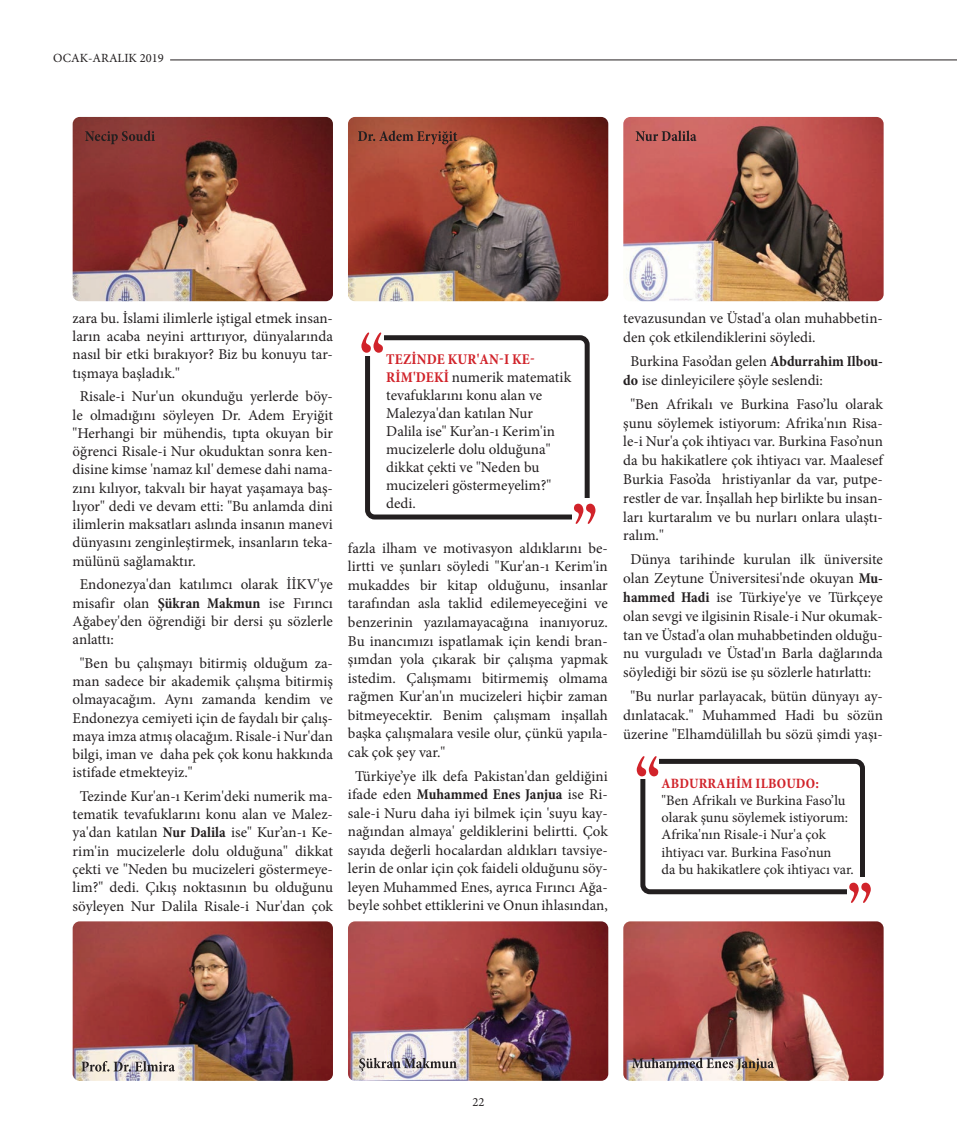
<style>
.page{position:relative;width:957px;height:1134px;background:#fff}
.page>*{position:absolute;margin:0;border:0;box-sizing:border-box;transform-origin:0 0}
.Ana_yazı{font:15px/18.2px "Minion Pro";color:#231f20;text-align:justify}
.Ana_yazı-2{font:14.38px/17.2px "Minion Pro";color:#231f20}
.t1{font:12.5px "Minion Pro";color:#231f20}
.s1{font-weight:700;font-stretch:condensed}
.s2{font-weight:700;font-stretch:condensed;color:#d1232a}
</style>
<div class="page">
<hr style="left:170px;top:60px;width:787px;height:1px;background:#231f20">
<img style="left:73px;top:117px;width:260px;height:184px">
<img style="left:73px;top:921px;width:260px;height:160px">
<img style="left:348px;top:921px;width:260px;height:160px">
<img style="left:623px;top:921px;width:260px;height:160px">
<img style="left:348px;top:117px;width:260px;height:184px">
<img style="left:623px;top:117px;width:260px;height:184px">
<svg style="left:632px;top:1058px;width:142px;height:13px;background:#a79a97"></svg>
<svg style="left:359px;top:1058px;width:98px;height:13px"></svg>
<svg style="left:81px;top:1061px;width:94px;height:10px"></svg>
<svg style="left:635px;top:131px;width:61px;height:10px"></svg>
<svg style="left:358px;top:131px;width:99px;height:13px"></svg>
<svg style="left:85px;top:131px;width:70px;height:13px"></svg>
<div style="left:640px;top:759px;width:225px;height:135px;border:5px solid #231f20;border-radius:7px"></div>
<div style="left:633px;top:750px;width:26px;height:29px;background:#fff"></div>
<svg style="left:637px;top:756px;width:21px;height:20px"></svg>
<div style="left:848px;top:877px;width:26px;height:29px;background:#fff"></div>
<svg style="left:849px;top:883px;width:22px;height:20px"></svg>
<div style="left:365px;top:335px;width:224px;height:184px;border:5px solid #231f20;border-radius:7px"></div>
<div style="left:357px;top:326px;width:27px;height:29px;background:#fff"></div>
<svg style="left:361px;top:332px;width:22px;height:21px"></svg>
<div style="left:572px;top:498px;width:27px;height:29px;background:#fff"></div>
<svg style="left:574px;top:504px;width:21px;height:20px"></svg>
<p class="t1" style="left:53px;top:50px;width:112px">OCAK-ARALIK 2019</p>
<p class="Ana_yazı" style="left:73px;top:309px;width:262px">zara bu. İslami ilimlerle iştigal etmek insan&shy;ların acaba neyini arttırıyor, dünyalarında nasıl bir etki bırakıyor? Biz bu konuyu tar&shy;tışmaya başladık."</p>
<p class="Ana_yazı" style="left:73px;top:387px;width:262px;text-indent:7px">Risale-i Nur'un okunduğu yerlerde böy&shy;le olmadığını söyleyen Dr. Adem Eryiğit "Herhangi bir mühendis, tıpta okuyan bir öğrenci Risale-i Nur okuduktan sonra ken&shy;disine kimse 'namaz kıl' demese dahi nama&shy;zını kılıyor, takvalı bir hayat yaşamaya baş&shy;lıyor" dedi ve devam etti: "Bu anlamda dini ilimlerin maksatları aslında insanın manevi dünyasını zenginleştirmek, insanların teka&shy;mülünü sağlamaktır.</p>
<p class="Ana_yazı" style="left:73px;top:575px;width:262px;text-indent:7px">Endonezya'dan katılımcı olarak İİKV'ye misafir olan <span class="s1">Şükran Makmun</span> ise Fırıncı Ağabey'den öğrendiği bir dersi şu sözlerle anlattı:</p>
<p class="Ana_yazı" style="left:73px;top:654px;width:262px;text-indent:7px">"Ben bu çalışmayı bitirmiş olduğum za&shy;man sadece bir akademik çalışma bitirmiş olmayacağım. Aynı zamanda kendim ve Endonezya cemiyeti için de faydalı bir çalış&shy;maya imza atmış olacağım. Risale-i Nur'dan bilgi, iman ve daha pek çok konu hakkında istifade etmekteyiz."</p>
<p class="Ana_yazı" style="left:73px;top:787px;width:262px;text-align:center">Tezinde Kur'an-ı Kerim'deki numerik ma&shy;tematik tevafuklarını konu alan ve Malez&shy;ya'dan katılan <span class="s1">Nur Dalila</span> ise" Kur’an-ı Ke&shy;rim'in mucizelerle dolu olduğuna" dikkat çekti ve "Neden bu mucizeleri göstermeye&shy;lim?" dedi. Çıkış noktasının bu olduğunu söyleyen Nur Dalila Risale-i Nur'dan çok</p>
<p class="Ana_yazı" style="left:386px;top:351px;width:186px;text-align:left"><span class="s2">TEZINDE KUR'AN-I KE-<br>RIM'DEKI</span> numerik matematik tevafuklarını konu alan ve<br>Malezya'dan katılan Nur<br>Dalila ise" Kur’an-ı Kerim'in mucizelerle dolu olduğuna" dikkat çekti ve "Neden bu mucizeleri göstermeyelim?" dedi.</p>
<p class="Ana_yazı" style="left:348px;top:539px;width:261px">fazla ilham ve motivasyon aldıklarını be&shy;lirtti ve şunları söyledi "Kur'an-ı Kerim'in mukaddes bir kitap olduğunu, insanlar tarafından asla taklid edilemeyeceğini ve benzerinin yazılamayacağına inanıyoruz.<br>Bu inancımızı ispatlamak için kendi bran&shy;şımdan yola çıkarak bir çalışma yapmak istedim. Çalışmamı bitirmemiş olmama rağmen Kur'an'ın mucizeleri hiçbir zaman bitmeyecektir. Benim çalışmam inşallah başka çalışmalara vesile olur, çünkü yapıla&shy;cak çok şey var."</p>
<p class="Ana_yazı" style="left:348px;top:766px;width:261px;text-align:center">Türkiye’ye ilk defa Pakistan'dan geldiğini ifade eden <span class="s1">Muhammed Enes Janjua</span> ise Ri&shy;sale-i Nuru daha iyi bilmek için 'suyu kay&shy;nağından almaya' geldiklerini belirtti. Çok sayıda değerli hocalardan aldıkları tavsiye&shy;lerin de onlar için çok faideli olduğunu söy&shy;leyen Muhammed Enes, ayrıca Fırıncı Ağa&shy;beyle sohbet ettiklerini ve Onun ihlasından,</p>
<p class="Ana_yazı" style="left:623px;top:309px;width:261px;line-height:18.8px">tevazusundan ve Üstad'a olan muhabbetin&shy;den çok etkilendiklerini söyledi.</p>
<p class="Ana_yazı" style="left:623px;top:352px;width:261px;line-height:18.8px;text-indent:7px">Burkina Faso’dan gelen <span class="s1">Abdurrahim Ilbou&shy;do</span> ise dinleyicilere şöyle seslendi:</p>
<p class="Ana_yazı" style="left:623px;top:395px;width:261px;line-height:18.8px;text-indent:7px">"Ben Afrikalı ve Burkina Faso’lu olarak şunu söylemek istiyorum: Afrika'nın Risa&shy;le-i Nur'a çok ihtiyacı var. Burkina Faso’nun da bu hakikatlere çok ihtiyacı var. Maalesef Burkia Faso’da hristiyanlar da var, putpe&shy;restler de var. İnşallah hep birlikte bu insan&shy;ları kurtaralım ve bu nurları onlara ulaştı&shy;ralım."</p>
<p class="Ana_yazı" style="left:623px;top:550px;width:261px;line-height:18.8px;text-indent:7px">Dünya tarihinde kurulan ilk üniversite olan Zeytune Üniversitesi'nde okuyan <span class="s1">Mu&shy;hammed Hadi</span> ise Türkiye'ye ve Türkçeye olan sevgi ve ilgisinin Risale-i Nur okumak&shy;tan ve Üstad'a olan muhabbetinden olduğu&shy;nu vurguladı ve Üstad'ın Barla dağlarında söylediği bir sözü ise şu sözlerle hatırlattı:</p>
<p class="Ana_yazı" style="left:623px;top:687px;width:261px;line-height:18.8px;text-align:center">"Bu nurlar parlayacak, bütün dünyayı ay&shy;dınlatacak." Muhammed Hadi bu sözün üzerine "Elhamdülillah bu sözü şimdi yaşı-</p>
<p class="Ana_yazı-2" style="left:661px;top:774px;width:194px"><span class="s2">ABDURRAHIM ILBOUDO:<br></span>"Ben Afrikalı ve Burkina Faso’lu olarak şunu söylemek istiyorum:<br>Afrika'nın Risale-i Nur'a çok ihtiyacı var. Burkina Faso’nun<br>da bu hakikatlere çok ihtiyacı var.</p>
<p class="t1" style="left:472px;top:1093px;width:14px">22</p>
</div>
